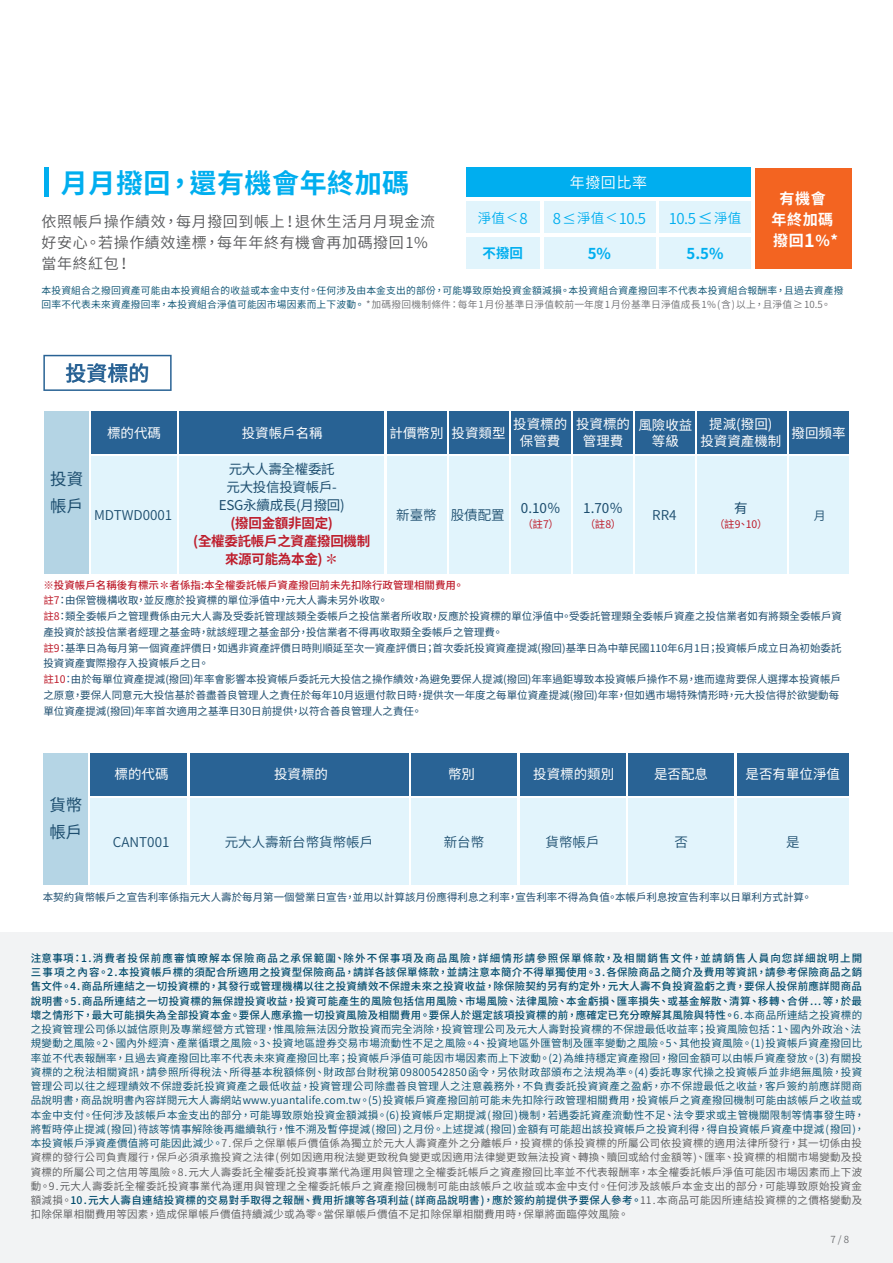
<style>
.page{position:relative;width:893px;height:1263px;background:#fff}
.page>*{position:absolute;margin:0;border:0;box-sizing:border-box;transform-origin:0 0}
.t1{font:700 27px "Noto Sans CJ Ktc";letter-spacing:.02em;color:#00aeef}
.t2{font:500 21px "Noto Sans CJ Ktc";color:#286294}
.t3{font:16.5px/27.6px "Source Han Sans TC";color:#1c4d6e}
.t4{font:600 15px/21px "Noto Sans CJ Ktc";letter-spacing:.04em;color:#57585a}
.t5{font:600 15px "Noto Sans CJ Ktc";color:#00aeef}
.t6{font:700 15px/21px "Noto Sans CJ Ktc";letter-spacing:.04em;color:#fff;text-align:center}
.t7{font:700 15px "Noto Sans CJ Ktc";color:#00aeef}
.t8{font:600 15px "Noto Sans CJ Ktc";letter-spacing:.04em;color:#fff}
.t9{font:13.5px/16.2px "Noto Sans CJ Ktc";color:#fff;text-align:center}
.t10{font:13.5px/18px "Noto Sans CJ Ktc";letter-spacing:-.02em;color:#1c4d6e;text-align:center}
.t11{font:700 13.5px/18px "Noto Sans CJ Ktc";letter-spacing:-.02em;color:#be1d2c;text-align:center}
.t12{font:600 13.5px "Noto Sans CJ Ktc";color:#1d4e6f}
.t13{font:600 13.5px "Noto Sans CJ Ktc";color:#1c4d6e}
.t14{font:600 13.5px "Noto Sans CJ Ktc";color:#00aeef}
.t15{font:700 13.5px "Noto Sans CJ Ktc";color:#00aeef}
.t16{font:600 12px "Noto Sans CJ Ktc";color:#1c4d6e}
.t17{font:600 10.5px/14.2px "Noto Sans CJ Ktc";letter-spacing:.025em;color:#004b6c}
.t18{font:10.5px/15.8px "Noto Sans CJ Ktc";color:#1c4d6e}
.t19{font:10.5px "Noto Sans CJ Ktc";color:#be1d2c}
.t20{font:600 9.75px/14.2px "Noto Sans CJ Ktc";letter-spacing:.02em;color:#004b6c}
.t21{font:600 9.75px "Noto Sans CJ Ktc";color:#6c6d70}
.s1{font-size:12px}
.s2{font-size:15px}
.s3{font-size:13.5px}
.s4{font-size:18px}
.s5{color:#6c6d70}
.s6{font-weight:500}
.s7{font-weight:500;color:#be1d2c}
.s8{color:#be1d2c}
.s9{color:#256098}
.s10{color:#57585a}
</style>
<div class="page">
<div style="left:0;top:933px;width:893px;height:330px;background:#f2f3f4"></div>
<div style="left:660px;top:201px;width:91px;height:32px;background:#e1f4fc"></div>
<div style="left:544px;top:201px;width:111px;height:32px;background:#e1f4fc"></div>
<div style="left:466px;top:201px;width:74px;height:32px;background:#e1f4fc"></div>
<div style="left:660px;top:237px;width:91px;height:31px;background:#e1f4fc"></div>
<div style="left:544px;top:237px;width:111px;height:31px;background:#e1f4fc"></div>
<div style="left:466px;top:237px;width:74px;height:31px;background:#e1f4fc"></div>
<div style="left:466px;top:168px;width:285px;height:29px;background:#00aeef"></div>
<div style="left:755px;top:168px;width:96px;height:100px;background:#f36421"></div>
<hr style="left:44px;top:167px;width:4px;height:30px;background:#00aeef">
<svg style="left:43px;top:355px;width:129px;height:36px"></svg>
<div style="left:91px;top:411px;width:86px;height:42px;background:#286294"></div>
<div style="left:91px;top:456px;width:86px;height:118px;background:#e1f4fc"></div>
<div style="left:179px;top:456px;width:205px;height:118px;background:#e1f4fc"></div>
<div style="left:449px;top:456px;width:59px;height:118px;background:#e1f4fc"></div>
<div style="left:511px;top:456px;width:59px;height:118px;background:#e1f4fc"></div>
<div style="left:573px;top:456px;width:60px;height:118px;background:#e1f4fc"></div>
<div style="left:449px;top:411px;width:59px;height:42px;background:#286294"></div>
<div style="left:387px;top:456px;width:59px;height:118px;background:#e1f4fc"></div>
<div style="left:387px;top:411px;width:59px;height:42px;background:#286294"></div>
<div style="left:511px;top:411px;width:59px;height:42px;background:#286294"></div>
<div style="left:573px;top:411px;width:60px;height:42px;background:#286294"></div>
<div style="left:179px;top:411px;width:205px;height:42px;background:#286294"></div>
<div style="left:44px;top:411px;width:44px;height:163px;background:#b4d4e4"></div>
<div style="left:697px;top:456px;width:90px;height:118px;background:#e1f4fc"></div>
<div style="left:789px;top:456px;width:60px;height:118px;background:#e1f4fc"></div>
<div style="left:636px;top:456px;width:59px;height:118px;background:#e1f4fc"></div>
<div style="left:697px;top:411px;width:90px;height:42px;background:#286294"></div>
<div style="left:789px;top:411px;width:60px;height:42px;background:#286294"></div>
<div style="left:636px;top:411px;width:59px;height:42px;background:#286294"></div>
<div style="left:411px;top:798px;width:106px;height:87px;background:#e2f4fc"></div>
<div style="left:520px;top:798px;width:105px;height:87px;background:#e2f4fc"></div>
<div style="left:628px;top:798px;width:106px;height:87px;background:#e2f4fc"></div>
<div style="left:737px;top:798px;width:111px;height:87px;background:#e2f4fc"></div>
<div style="left:91px;top:753px;width:96px;height:42px;background:#296395"></div>
<div style="left:91px;top:798px;width:96px;height:87px;background:#e2f4fc"></div>
<div style="left:190px;top:798px;width:218px;height:87px;background:#e2f4fc"></div>
<div style="left:190px;top:753px;width:218px;height:42px;background:#296395"></div>
<div style="left:411px;top:753px;width:106px;height:42px;background:#296395"></div>
<div style="left:520px;top:753px;width:105px;height:42px;background:#296395"></div>
<div style="left:628px;top:753px;width:106px;height:42px;background:#296395"></div>
<div style="left:737px;top:753px;width:111px;height:42px;background:#296395"></div>
<div style="left:43px;top:753px;width:45px;height:132px;background:#b5d5e5"></div>
<h1 class="t1" style="left:61px;top:168px;width:350px">月月撥回，還有機會年終加碼</h1>
<h3 class="t4" style="left:41px;top:211px;width:395px">依照帳戶操作績效，每月撥回到帳上！退休生活月月現金流好安心。若操作績效達標，每年年終有機會再加碼撥回1%當年終紅包！</h3>
<p class="t14" style="left:478px;top:210px;width:51px">淨值<span class="s1">＜</span><span class="s2">8</span></p>
<p class="t15" style="left:483px;top:246px;width:42px">不撥回</p>
<h3 class="t8" style="left:570px;top:174px;width:79px">年撥回比率</h3>
<h3 class="t5" style="left:553px;top:210px;width:95px">8<span class="s3">≤淨值</span><span class="s1">＜</span>10.5</h3>
<h3 class="t7" style="left:588px;top:245px;width:25px">5%</h3>
<h3 class="t5" style="left:669px;top:210px;width:74px">10.5≤<span class="s3">淨值</span></h3>
<h3 class="t7" style="left:687px;top:245px;width:38px">5.5%</h3>
<h3 class="t6" style="left:771px;top:189px;width:68px">有機會<br>年終加碼撥回<span class="s4">1</span>%*</h3>
<p class="t20" style="left:41px;top:283px;width:804px">本投資組合之撥回資產可能由本投資組合的收益或本金中支付。任何涉及由本金支出的部份，可能導致原始投資金額減損。本投資組合資產撥回率不代表本投資組合報酬率，且過去資產撥回率不代表未來資產撥回率，本投資組合淨值可能因市場因素而上下波動。 <span class="s5">*加碼撥回機制條件：每年1月份基準日淨值較前一年度1月份基準日淨值成長1%(含)以上，且淨值≥10.5。</span></p>
<h2 class="t2" style="left:65px;top:361px;width:85px">投資標的</h2>
<h3 class="t3" style="left:50px;top:465px;width:34px">投資帳戶</h3>
<p class="t9" style="left:107px;top:425px;width:55px">標的代碼</p>
<p class="t9" style="left:242px;top:425px;width:82px">投資帳戶名稱</p>
<p class="t13" style="left:94px;top:507px;width:80px">MDTWD0001</p>
<p class="t10" style="left:219px;top:460px;width:127px">元大人壽全權委託<br>元大投信投資帳戶-<br>ESG永續成長(月撥回)</p>
<p class="t11" style="left:193px;top:514px;width:179px">(撥回金額非固定)<br>(全權委託帳戶之資產撥回機制來源可能為本金) <span class="s6">✽</span></p>
<p class="t9" style="left:390px;top:425px;width:117px">計價幣別投資類型</p>
<p class="t9" style="left:513px;top:417px;width:55px">投資標的保管費</p>
<p class="t9" style="left:700px;top:417px;width:82px">提減(撥回)<br>投資資產機制</p>
<p class="t9" style="left:576px;top:417px;width:55px">投資標的管理費</p>
<p class="t9" style="left:638px;top:417px;width:55px">風險收益等級</p>
<p class="t9" style="left:792px;top:425px;width:55px">撥回頻率</p>
<p class="t13" style="left:396px;top:507px;width:42px">新臺幣</p>
<p class="t13" style="left:451px;top:507px;width:55px">股債配置</p>
<p class="t10" style="left:521px;top:499px;width:41px">0.10％</p>
<p class="t19" style="left:522px;top:518px;width:38px">（註7）</p>
<p class="t10" style="left:583px;top:499px;width:41px">1.70％</p>
<p class="t19" style="left:585px;top:518px;width:38px">（註8）</p>
<p class="t10" style="left:734px;top:499px;width:15px">有</p>
<p class="t19" style="left:714px;top:518px;width:55px">（註9、10）</p>
<p class="t13" style="left:652px;top:508px;width:26px">RR4</p>
<p class="t16" style="left:814px;top:509px;width:13px">月</p>
<p class="t18" style="left:43px;top:577px;width:800px"><span class="s7">※投資帳戶名稱後有標示✽者係指:本全權委託帳戶資產撥回前未先扣除行政管理相關費用。<br></span><span class="s8">註7</span>：由保管機構收取，並反應於投資標的單位淨值中，元大人壽未另外收取。<br><span class="s8">註8</span>：類全委帳戶之管理費係由元大人壽及受委託管理該類全委帳戶之投信業者所收取，反應於投資標的單位淨值中。受委託管理類全委帳戶資產之投信業者如有將類全委帳戶資產投資於該投信業者經理之基金時，就該經理之基金部分，投信業者不得再收取類全委帳戶之管理費。<br><span class="s8">註9</span>：基準日為每月第一個資產評價日，如遇非資產評價日時則順延至次一資產評價日；首次委託投資資產提減(撥回)基準日為中華民國110年6月1日；投資帳戶成立日為初始委託投資資產實際撥存入投資帳戶之日。<br><span class="s8">註10</span><span class="s9">：</span>由於每單位資產提減(撥回)年率會影響本投資帳戶委託元大投信之操作績效，為避免要保人提減(撥回)年率過鉅導致本投資帳戶操作不易，進而違背要保人選擇本投資帳戶之原意，要保人同意元大投信基於善盡善良管理人之責任於每年10月返還付款日時，提供次一年度之每單位資產提減(撥回)年率，但如遇市場特殊情形時，元大投信得於欲變動每單位資產提減(撥回)年率首次適用之基準日30日前提供，以符合善良管理人之責任。</p>
<h3 class="t3" style="left:49px;top:791px;width:34px">貨幣帳戶</h3>
<p class="t9" style="left:274px;top:766px;width:55px">投資標的</p>
<p class="t9" style="left:533px;top:766px;width:82px">投資標的類別</p>
<p class="t9" style="left:654px;top:766px;width:55px">是否配息</p>
<p class="t9" style="left:746px;top:766px;width:96px">是否有單位淨值</p>
<p class="t9" style="left:115px;top:766px;width:55px">標的代碼</p>
<p class="t9" style="left:448px;top:766px;width:28px">幣別</p>
<p class="t12" style="left:113px;top:834px;width:58px">CANT001</p>
<p class="t12" style="left:225px;top:834px;width:150px">元大人壽新台幣貨幣帳戶</p>
<p class="t12" style="left:444px;top:834px;width:42px">新台幣</p>
<p class="t12" style="left:546px;top:834px;width:55px">貨幣帳戶</p>
<p class="t12" style="left:674px;top:834px;width:15px">否</p>
<p class="t12" style="left:786px;top:834px;width:15px">是</p>
<p class="t18" style="left:43px;top:889px;width:771px">本契約貨幣帳戶之宣告利率係指元大人壽於每月第一個營業日宣告，並用以計算該月份應得利息之利率，宣告利率不得為負值。本帳戶利息按宣告利率以日單利方式計算。</p>
<p class="t17" style="left:31px;top:951px;width:835px"><span class="s6">注意事項：1.消費者投保前應審慎暸解本保險商品之承保範圍、除外不保事項及商品風險，詳細情形請參照保單條款，及相關銷售文件，並請銷售人員向您詳細說明上開三事項之內容。2.本投資帳戶標的須配合所適用之投資型保險商品，請詳各該保單條款，並請注意本簡介不得單獨使用。3.各保險商品之簡介及費用等資訊，請參考保險商品之銷售文件。4.商品所連結之一切投資標的，其發行或管理機構以往之投資績效不保證未來之投資收益，除保險契約另有約定外，元大人壽不負投資盈虧之責，要保人投保前應詳閱商品說明書。5.商品所連結之一切投資標的無保證投資收益，投資可能產生的風險包括信用風險、市場風險、法律風險、本金虧損、匯率損失、或基金解散、清算、移轉、合併…等，於最壞之情形下，最大可能損失為全部投資本金。要保人應承擔一切投資風險及相關費用。要保人於選定該項投資標的前，應確定已充分暸解其風險與特性。</span>6.本商品所連結之投資標的之投資管理公司係以誠信原則及專業經營方式管理，惟風險無法因分散投資而完全消除，投資管理公司及元大人壽對投資標的不保證最低收益率；投資風險包括：1、國內外政治、法規變動之風險。2、國內外經濟、產業循環之風險。3、投資地區證券交易市場流動性不足之風險。4、投資地區外匯管制及匯率變動之風險。5、其他投資風險。(1)投資帳戶資產撥回比率並不代表報酬率，且過去資產撥回比率不代表未來資產撥回比率；投資帳戶淨值可能因市場因素而上下波動。(2)為維持穩定資產撥回，撥回金額可以由帳戶資產發放。(3)有關投資標的之稅法相關資訊，請參照所得稅法、所得基本稅額條例、財政部台財稅第09800542850函令，另依財政部頒布之法規為準。(4)委託專家代操之投資帳戶並非絕無風險，投資管理公司以往之經理績效不保證委託投資資產之最低收益，投資管理公司除盡善良管理人之注意義務外，不負責委託投資資產之盈虧，亦不保證最低之收益，客戶簽約前應詳閱商品說明書，商品說明書內容詳閱元大人壽網站www.yuantalife.com.tw。(5)投資帳戶資產撥回前可能未先扣除行政管理相關費用，投資帳戶之資產撥回機制可能由該帳戶之收益或本金中支付。任何涉及該帳戶本金支出的部分，可能導致原始投資金額減損。(6)投資帳戶定期提減(撥回)機制，若遇委託資產流動性不足、法令要求或主管機關限制等情事發生時，將暫時停止提減(撥回)待該等情事解除後再繼續執行，惟不溯及暫停提減(撥回)之月份。上述提減(撥回)金額有可能超出該投資帳戶之投資利得，得自投資帳戶資產中提減(撥回)，本投資帳戶淨資產價值將可能因此減少。<span class="s10">7.保戶之保單帳戶價值係為獨立於元大人壽資產外之分離帳戶，投資標的係投資標的所屬公司依投資標的適用法律所發行，其一切係由投資標的發行公司負責履行，保戶必須承擔投資之法律(例如因適用稅法變更致稅負變更或因適用法律變更致無法投資、轉換、贖回或給付金額等)、匯率、投資標的相關市場變動及投資標的所屬公司之信用等風險。8.元大人壽委託全權委託投資事業代為運用與管理之全權委託帳戶之資產撥回比率並不代表報酬率，本全權委託帳戶淨值可能因市場因素而上下波動。9.元大人壽委託全權委託投資事業代為運用與管理之全權委託帳戶之資產撥回機制可能由該帳戶之收益或本金中支付。任何涉及該帳戶本金支出的部分，可能導致原始投資金額減損。</span><span class="s6">10.元大人壽自連結投資標的交易對手取得之報酬、費用折讓等各項利益(詳商品說明書)，應於簽約前提供予要保人參考。</span><span class="s10">11.本商品可能因所連結投資標的之價格變動及扣除保單相關費用等因素，造成保單帳戶價值持續減少或為零。當保單帳戶價值不足扣除保單相關費用時，保單將面臨停效風險。</span></p>
<p class="t21" style="left:830px;top:1234px;width:20px">7 / 8</p>
</div>
